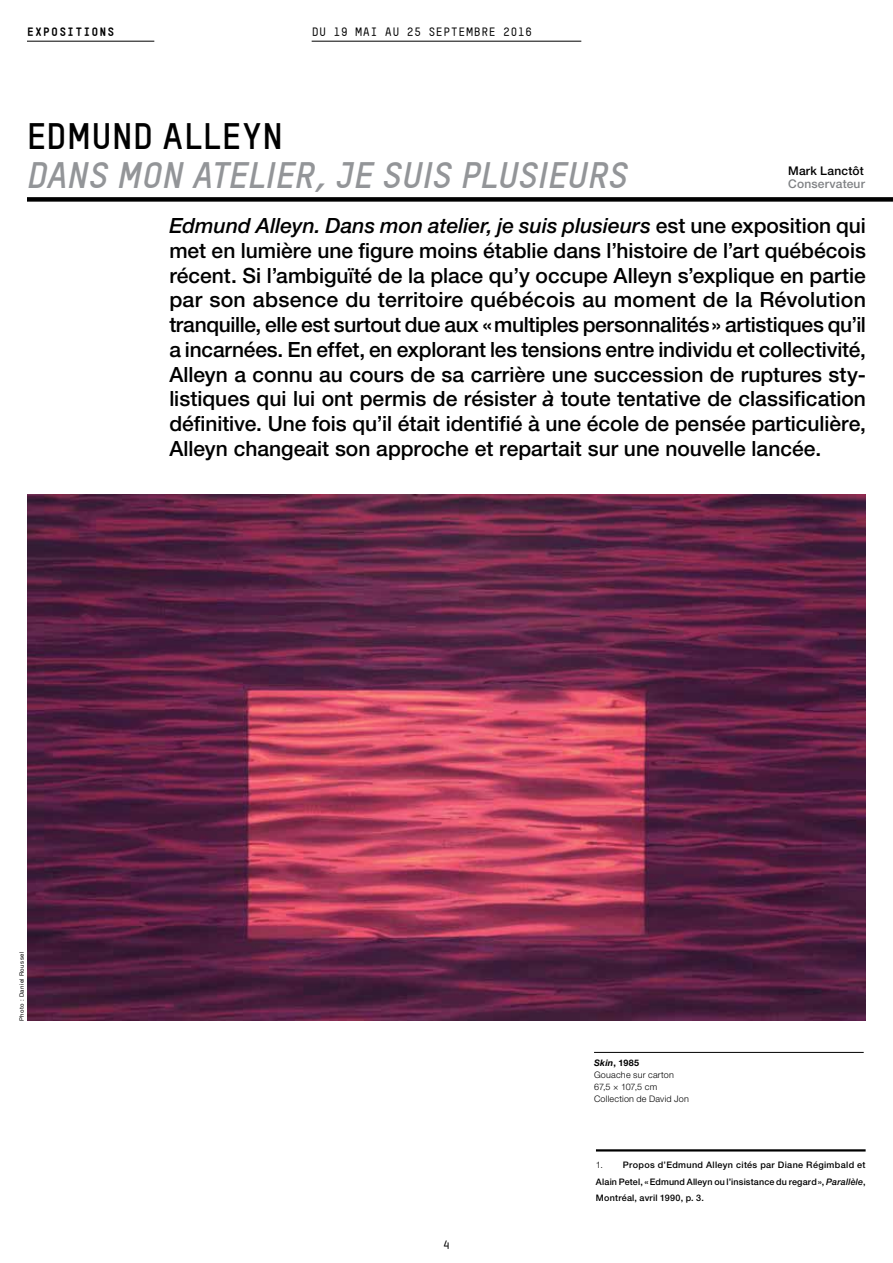
<style>
.page{position:relative;width:893px;height:1263px;background:#fff}
.page>*{position:absolute;margin:0;border:0;box-sizing:border-box;transform-origin:0 0}
.t1{font:italic 700 36px "TSTAR";letter-spacing:.02em;color:#939598}
.t2{font:700 36px "TSTAR";letter-spacing:.03em;color:#000}
.t3{font:500 21px/24.8px "Helvetica Neue LT Pro";color:#000;text-align:justify}
.t4{font:700 12px "TSTAR Mono Round";letter-spacing:.025em;color:#000}
.t5{font:500 12px "Helvetica Neue LT Pro";letter-spacing:.015em;color:#808285}
.t6{font:900 12px "TSTAR Mono Round";letter-spacing:.075em;color:#000}
.t7{font:500 12px "Helvetica Neue LT Pro";letter-spacing:.02em;color:#000}
.t8{font:500 9px/16.5px "Helvetica Neue LT Pro";letter-spacing:.02em;color:#000;text-align:justify}
.t9{font:300 9px/12px "Helvetica Neue LT Pro";letter-spacing:.025em;color:#000}
.t10{font:6px "Helvetica Neue LT Pro";letter-spacing:.07em;color:#000}
.s1{font-style:italic}
.s2{font-weight:700;font-style:italic}
.s3{font-weight:700}
.s4{font-weight:300}
</style>
<div class="page">
<img style="left:27px;top:494px;width:839px;height:527px">
<div style="left:27px;top:197px;width:866px;height:5px;background:#000"></div>
<hr style="left:27px;top:41px;width:127px;height:1px;background:#000">
<hr style="left:312px;top:41px;width:269px;height:1px;background:#000">
<hr style="left:596px;top:1149px;width:270px;height:2px;background:#000">
<hr style="left:594px;top:1052px;width:270px;height:1px;background:#000">
<p class="t6" style="left:27px;top:25px;width:89px">EXPOSITIONS</p>
<p class="t4" style="left:312px;top:25px;width:222px">DU 19 MAI AU 25 SEPTEMBRE 2016</p>
<h1 class="t2" style="left:27px;top:114px;width:258px">EDMUND ALLEYN</h1>
<h1 class="t1" style="left:27px;top:153px;width:602px">DANS MON ATELIER, JE SUIS PLUSIEURS</h1>
<p class="t7" style="left:788px;top:163px;width:77px">Mark Lanctôt</p>
<p class="t5" style="left:788px;top:177px;width:78px">Conservateur</p>
<p class="t3" style="left:169px;top:213px;width:698px"><span class="s1">Edmund Alleyn. Dans mon atelier, je suis plusieurs</span> est une exposition qui met en lumière une figure moins établie dans l’histoire de l’art québécois récent. Si l’ambiguïté de la place qu’y occupe Alleyn s’explique en partie par son absence du territoire québécois au moment de la Révolution tranquille, elle est surtout due aux «multiples personnalités» artistiques qu’il a incarnées. En effet, en explorant les tensions entre individu et collectivité, Alleyn a connu au cours de sa carrière une succession de ruptures sty&shy;listiques qui lui ont permis de résister <span class="s1">à</span> toute tentative de classification définitive. Une fois qu’il était identifié à une école de pensée particulière, Alleyn changeait son approche et repartait sur une nouvelle lancée.</p>
<p class="t10" style="left:18px;top:1021px;width:70px;rotate:-90deg">Photo : Daniel Roussel</p>
<p class="t4" style="left:443px;top:1238px;width:9px">4</p>
<p class="t9" style="left:594px;top:1057px;width:96px"><span class="s2">Skin</span><span class="s3">, 1985<br></span>Gouache sur carton<br>67,5 × 107,5 cm<br>Collection de David Jon</p>
<p class="t8" style="left:596px;top:1156px;width:271px"><span class="s4">1.</span> Propos d’Edmund Alleyn cités par Diane Régimbald et Alain Petel, «Edmund Alleyn ou l’insistance du regard», <span class="s1">Parallèle</span>, Montréal, avril 1990, p. 3.</p>
</div>
